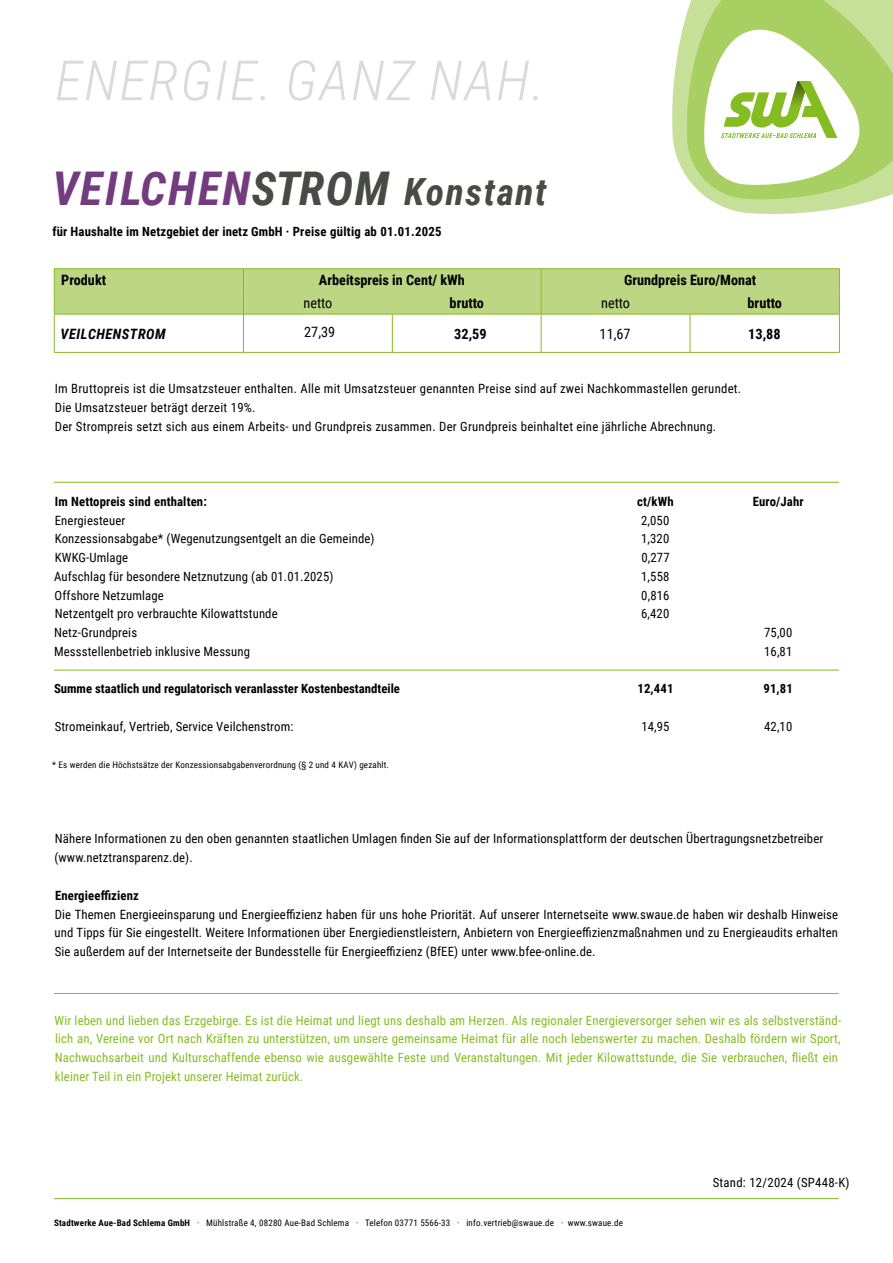
<style>
.page{position:relative;width:893px;height:1263px;background:#fff}
.page>*{position:absolute;margin:0;border:0;box-sizing:border-box;transform-origin:0 0}
.t1{font:italic 300 55.5px "Roboto Condensed";letter-spacing:.035em;color:#d9dada}
.t2{font:italic 700 46.5px "Roboto Condensed";letter-spacing:.035em;color:#733c7f}
.t3{font:700 14.25px "Roboto Condensed";color:#000}
.t4{font:14.25px "Roboto Condensed";color:#000}
.t5{font:italic 700 14.25px "Roboto Condensed";letter-spacing:.035em;color:#000}
.t6{font:14.25px "Roboto Condensed";color:#000}
.t7{font:700 14.25px "Roboto Condensed";color:#000}
.Fließtext{font:12.75px/18.8px "Roboto Condensed";letter-spacing:.01em;color:#000}
.Fließtext-2{font:12.75px/18.8px "Roboto Condensed";letter-spacing:.01em;color:#85bc21}
.Fließtext-3{font:700 12.75px "Roboto Condensed";letter-spacing:.01em;color:#000}
.Fließtext-4{font:12.75px "Roboto Condensed";color:#000}
.Fließtext-5{font:700 12.75px "Roboto Condensed";color:#000}
.Fließtext-6{font:9px "Roboto Condensed";letter-spacing:.02em;color:#000}
.s1{color:#474a45}
.s2{font-size:37.5px;color:#474a45}
.s3{font-style:inherit}
.s4{font-weight:700}
</style>
<div class="page">
<hr style="left:54px;top:482px;width:785px;height:1px;background:#85bc21">
<hr style="left:54px;top:670px;width:785px;height:1px;background:#85bc21">
<hr style="left:54px;top:993px;width:785px;height:1px;background:#85bc21">
<hr style="left:54px;top:1198px;width:785px;height:1px;background:#85bc21">
<svg style="left:672px;top:28px;width:188px;height:186px;fill:#c7e09a"></svg>
<svg style="left:683px;top:0;width:210px;height:204px"></svg>
<hr style="left:54px;top:268px;width:189px;height:1px;background:#85bc21">
<hr style="left:243px;top:268px;width:149px;height:1px;background:#85bc21">
<hr style="left:392px;top:268px;width:149px;height:1px;background:#85bc21">
<hr style="left:541px;top:268px;width:149px;height:1px;background:#85bc21">
<hr style="left:690px;top:268px;width:150px;height:1px;background:#85bc21">
<hr style="left:54px;top:314px;width:189px;height:1px;background:#85bc21">
<hr style="left:54px;top:314px;width:1px;height:38px;background:#85bc21">
<hr style="left:243px;top:314px;width:149px;height:1px;background:#85bc21">
<hr style="left:243px;top:314px;width:1px;height:38px;background:#85bc21">
<hr style="left:392px;top:314px;width:149px;height:1px;background:#85bc21">
<hr style="left:392px;top:314px;width:1px;height:38px;background:#85bc21">
<hr style="left:541px;top:314px;width:149px;height:1px;background:#85bc21">
<hr style="left:541px;top:314px;width:1px;height:38px;background:#85bc21">
<hr style="left:690px;top:314px;width:150px;height:1px;background:#85bc21">
<hr style="left:690px;top:314px;width:1px;height:38px;background:#85bc21">
<hr style="left:839px;top:314px;width:1px;height:38px;background:#85bc21">
<hr style="left:54px;top:352px;width:189px;height:1px;background:#85bc21">
<hr style="left:243px;top:352px;width:149px;height:1px;background:#85bc21">
<hr style="left:392px;top:352px;width:149px;height:1px;background:#85bc21">
<hr style="left:541px;top:352px;width:149px;height:1px;background:#85bc21">
<hr style="left:690px;top:352px;width:150px;height:1px;background:#85bc21">
<div style="left:54px;top:269px;width:786px;height:45px;background:#bdd683"></div>
<p class="t1" style="left:55px;top:42px;width:491px">ENERGIE. GANZ NAH.</p>
<p class="t2" style="left:53px;top:156px;width:496px">VEILCHEN<span class="s1">STROM</span> <span class="s2">Konstant</span></p>
<p class="Fließtext-3" style="left:53px;top:222px;width:391px">für Haushalte im Netzgebiet der <span class="s3">inetz</span> GmbH · Preise gültig ab 01.01.2025</p>
<p class="t3" style="left:61px;top:270px;width:46px">Produkt</p>
<p class="t3" style="left:319px;top:270px;width:148px">Arbeitspreis in Cent/ kWh</p>
<p class="t3" style="left:624px;top:270px;width:134px">Grundpreis Euro/Monat</p>
<p class="t4" style="left:303px;top:293px;width:31px">netto</p>
<p class="t3" style="left:450px;top:293px;width:36px">brutto</p>
<p class="t4" style="left:601px;top:293px;width:31px">netto</p>
<p class="t3" style="left:748px;top:293px;width:36px">brutto</p>
<p class="t5" style="left:61px;top:324px;width:107px">VEILCHENSTROM</p>
<p class="t6" style="left:304px;top:322px;width:32px">27,39</p>
<p class="t7" style="left:454px;top:324px;width:34px"><span class="s3">3</span>2<span class="s3">,</span>59</p>
<p class="t4" style="left:600px;top:324px;width:32px">11,<span class="s3">67</span></p>
<p class="t3" style="left:748px;top:324px;width:34px">13,<span class="s3">88</span></p>
<p class="Fließtext" style="left:55px;top:379px;width:688px">Im Bruttopreis ist die Umsatzsteuer enthalten. Alle mit Umsatzsteuer genannten Preise sind auf zwei Nachkommastellen gerundet.<br>Die Umsatzsteuer beträgt derzeit 19%.<br>Der Strompreis setzt sich aus einem Arbeits- und Grundpreis zusammen. Der Grundpreis beinhaltet eine jährliche Abrechnung.</p>
<p class="Fließtext" style="left:54px;top:492px;width:322px"><span class="s4">Im Nettopreis sind enthalten:<br></span>Energiesteuer<br>Konzessionsabgabe* (Wegenutzungsentgelt an die Gemeinde)<br>KWKG-Umlage<br>Aufschlag für besondere Netznutzung (ab 01.01.2025)<br>Offshore Netzumlage<br>Netzentgelt pro verbrauchte Kilowattstunde<br>Netz-Grundpreis<br>Messstellenbetrieb inklusive Messung</p>
<p class="Fließtext-3" style="left:54px;top:680px;width:347px">Summe staatlich und regulatorisch veranlasster Kostenbestandteile</p>
<p class="Fließtext" style="left:55px;top:717px;width:240px">Stromeinkauf, Vertrieb, Service Veilchenstrom:</p>
<p class="Fließtext-6" style="left:52px;top:759px;width:338px">* Es werden die Höchstsätze der Konzessionsabgabenverordnung (§ 2 und 4 KAV) gezahlt.</p>
<p class="Fließtext-3" style="left:637px;top:492px;width:38px">ct/kWh</p>
<p class="Fließtext-3" style="left:753px;top:492px;width:52px">Euro/Jahr</p>
<p class="Fließtext" style="left:641px;top:510px;width:30px">2,050</p>
<p class="Fließtext" style="left:641px;top:529px;width:30px">1,320</p>
<p class="Fließtext" style="left:641px;top:548px;width:30px">0,277</p>
<p class="Fließtext" style="left:641px;top:567px;width:30px">1,558</p>
<p class="Fließtext" style="left:641px;top:585px;width:30px">0,816</p>
<p class="Fließtext" style="left:641px;top:604px;width:30px">6,<span class="s3">42</span>0</p>
<p class="Fließtext" style="left:764px;top:623px;width:30px">75,00</p>
<p class="Fließtext-4" style="left:764px;top:642px;width:30px"><span class="s3">1</span>6<span class="s3">,</span>81</p>
<p class="Fließtext-3" style="left:637px;top:680px;width:38px">12,<span class="s3">44</span>1</p>
<p class="Fließtext-5" style="left:763px;top:680px;width:31px">91<span class="s3">,</span>81</p>
<p class="Fließtext-4" style="left:764px;top:717px;width:30px">42,10</p>
<p class="Fließtext" style="left:55px;top:829px;width:770px">Nähere Informationen zu den oben genannten staatlichen Umlagen finden Sie auf der Informationsplattform der deutschen Übertragungsnetzbetreiber</p>
<p class="Fließtext" style="left:54px;top:848px;width:140px">(www.netztransparenz.de).</p>
<p class="Fließtext-3" style="left:55px;top:886px;width:85px">Energieeffizienz</p>
<p class="Fließtext" style="left:55px;top:904px;width:785px;text-align:justify">Die Themen Energieeinsparung und Energieeffizienz haben für uns hohe Priorität. Auf unserer Internetseite www.swaue.de haben wir deshalb Hinweise und Tipps für Sie eingestellt. Weitere Informationen über Energiedienstleistern, Anbietern von Energieeffizienzmaßnahmen und zu Energieaudits erhalten Sie außerdem auf der Internetseite der Bundesstelle für Energieeffizienz (BfEE) unter www.bfee-online.de.</p>
<p class="Fließtext-2" style="left:55px;top:1010px;width:788px">Wir leben und lieben das Erzgebirge. Es ist die Heimat und liegt uns deshalb am Herzen. Als regionaler Energieversorger sehen wir es als selbstverständ&shy;lich an, Vereine vor Ort nach Kräften zu unterstützen, um unsere gemeinsame Heimat für alle noch lebenswerter zu machen. Deshalb fördern wir Sport, Nachwuchsarbeit und Kulturschaffende ebenso wie ausgewählte Feste und Veranstaltungen. Mit jeder Kilowattstunde, die Sie verbrauchen, fließt ein kleiner Teil in ein Projekt unserer Heimat zurück.</p>
<p class="Fließtext-6" style="left:54px;top:1216px;width:571px"><span class="s4">Stadtwerke Aue-Bad Schlema GmbH</span> · Mühlstraße 4, 08280 Aue-Bad Schlema · Telefon 03771 5566-33 · info.vertrieb@swaue.de · www.swaue.de</p>
<p class="Fließtext" style="left:713px;top:1172px;width:138px">Stand: 12/2024 (SP<span class="s3">448-K</span>)</p>
</div>
